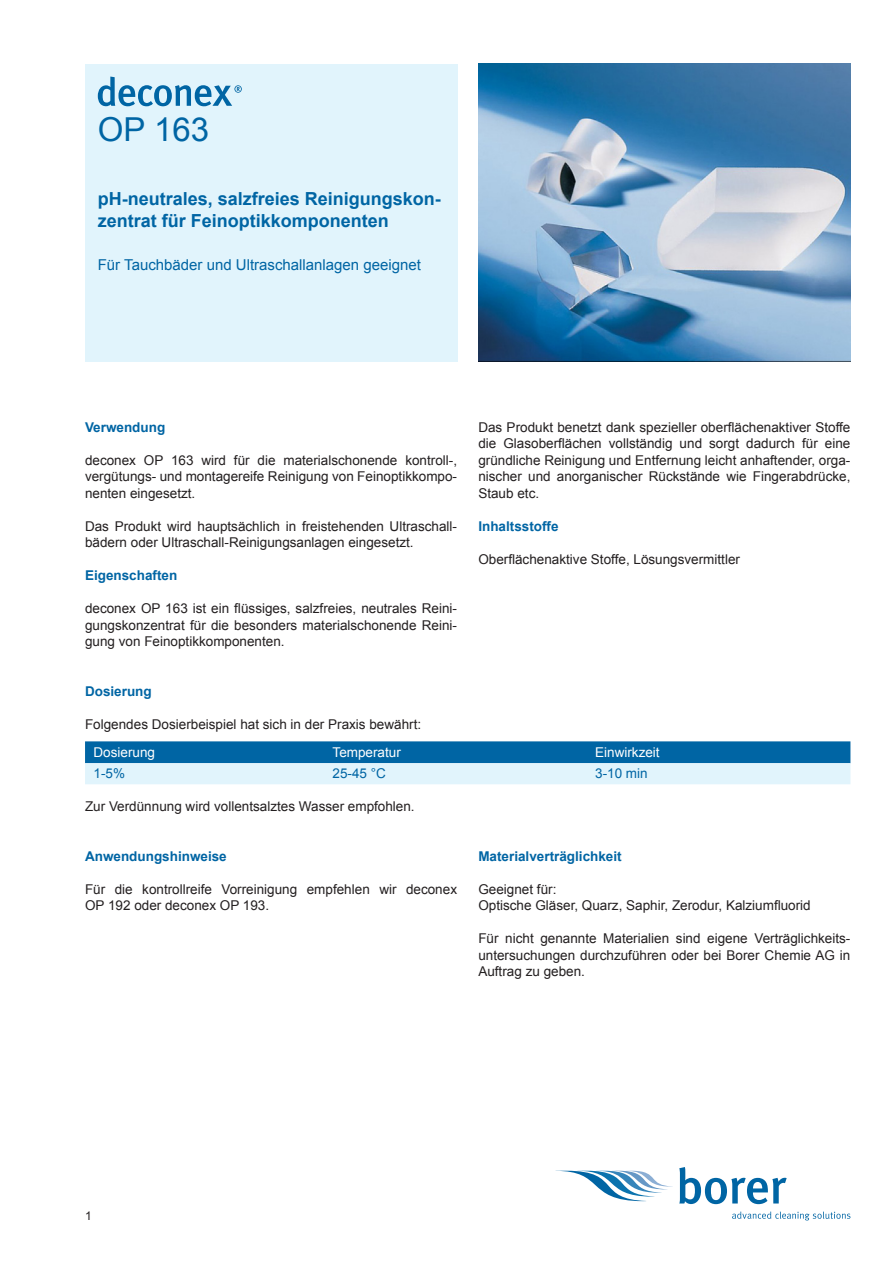
<style>
.page{position:relative;width:893px;height:1263px;background:#fff}
.page>*{position:absolute;margin:0;border:0;box-sizing:border-box;transform-origin:0 0}
.ProdBez_1_Seite{font:33px "Arial";color:#0065a4}
.Produkt-Titel{font:700 18px/21.6px "Arial";color:#0065a4}
.Produkt-Untertitel{font:15px "Arial";color:#0065a4}
.Text{font:13.5px/16.5px "Arial";color:#231f20;text-align:justify}
.Texttitel{font:700 13.5px "Arial";color:#0065a4}
.Tabelleninhalt{font:13.5px "Arial";color:#fff}
.Tabelleninhalt-2{font:13.5px "Arial";color:#0065a4}
.Kapitel-Überschrift{font:700 13.5px "Arial";color:#0065a4}
.t1{font:12px "Arial";color:#231f20}
</style>
<div class="page">
<div style="left:85px;top:64px;width:372px;height:297px;background:#e1f4fc"></div>
<svg style="left:562px;top:1171px;width:111px;height:30px"></svg>
<svg style="left:679px;top:1167px;width:108px;height:37px"></svg>
<svg style="left:732px;top:1211px;width:118px;height:9px"></svg>
<svg style="left:98px;top:77px;width:144px;height:29px"></svg>
<img style="left:478px;top:64px;width:372px;height:297px">
<svg style="left:85px;top:741px;width:765px;height:43px;background:#70accf"></svg>
<p class="ProdBez_1_Seite" style="left:98px;top:108px;width:113px">OP 163</p>
<p class="Produkt-Titel" style="left:98px;top:189px;width:345px">pH-neutrales, salzfreies Reinigungskon&shy;zentrat für Feinoptikkomponenten</p>
<p class="Produkt-Untertitel" style="left:98px;top:255px;width:325px">Für Tauchbäder und Ultraschallanlagen geeignet</p>
<p class="Texttitel" style="left:85px;top:418px;width:82px">Verwendung</p>
<p class="Text" style="left:85px;top:452px;width:374px">deconex OP 163 wird für die materialschonende kontroll-, vergütungs- und montagereife Reinigung von Feinoptikkompo&shy;nenten eingesetzt.</p>
<p class="Text" style="left:85px;top:518px;width:373px">Das Produkt wird hauptsächlich in freistehenden Ultraschall&shy;bädern oder Ultraschall-Reinigungsanlagen eingesetzt.</p>
<p class="Texttitel" style="left:85px;top:566px;width:94px">Eigenschaften</p>
<p class="Text" style="left:85px;top:600px;width:374px">deconex OP 163 ist ein flüssiges, salzfreies, neutrales Reini&shy;gungskonzentrat für die besonders materialschonende Reini&shy;gung von Feinoptikkomponenten.</p>
<p class="Text" style="left:478px;top:419px;width:374px">Das Produkt benetzt dank spezieller oberflächenaktiver Stoffe die Glasoberflächen vollständig und sorgt dadurch für eine gründliche Reinigung und Entfernung leicht anhaftender, orga&shy;nischer und anorganischer Rückstände wie Fingerabdrücke, Staub etc.</p>
<p class="Texttitel" style="left:478px;top:517px;width:82px">Inhaltsstoffe</p>
<p class="Text" style="left:478px;top:551px;width:263px">Oberflächenaktive Stoffe, Lösungsvermittler</p>
<p class="Kapitel-Überschrift" style="left:85px;top:682px;width:68px">Dosierung</p>
<p class="Text" style="left:85px;top:716px;width:338px">Folgendes Dosierbeispiel hat sich in der Praxis bewährt:</p>
<p class="Tabelleninhalt" style="left:94px;top:744px;width:63px">Dosierung</p>
<p class="Tabelleninhalt" style="left:333px;top:744px;width:70px">Temperatur</p>
<p class="Tabelleninhalt" style="left:595px;top:744px;width:66px">Einwirkzeit</p>
<p class="Tabelleninhalt-2" style="left:94px;top:765px;width:33px">1-5%</p>
<p class="Tabelleninhalt-2" style="left:333px;top:765px;width:55px">25-45 °C</p>
<p class="Tabelleninhalt-2" style="left:595px;top:765px;width:54px">3-10 min</p>
<p class="Text" style="left:85px;top:798px;width:331px">Zur Verdünnung wird vollentsalztes Wasser empfohlen.</p>
<p class="Texttitel" style="left:85px;top:847px;width:143px">Anwendungshinweise</p>
<p class="Text" style="left:85px;top:881px;width:374px">Für die kontrollreife Vorreinigung empfehlen wir deconex<br>OP 192 oder deconex OP 193.</p>
<p class="Texttitel" style="left:478px;top:847px;width:145px">Materialverträglichkeit</p>
<p class="Text" style="left:478px;top:881px;width:80px">Geeignet für:</p>
<p class="Text" style="left:478px;top:897px;width:334px">Optische Gläser, Quarz, Saphir, Zerodur, Kalziumfluorid</p>
<p class="Text" style="left:478px;top:930px;width:374px">Für nicht genannte Materialien sind eigene Verträglichkeits&shy;untersuchungen durchzuführen oder bei Borer Chemie AG in Auftrag zu geben.</p>
<p class="t1" style="left:85px;top:1208px;width:8px">1</p>
</div>
